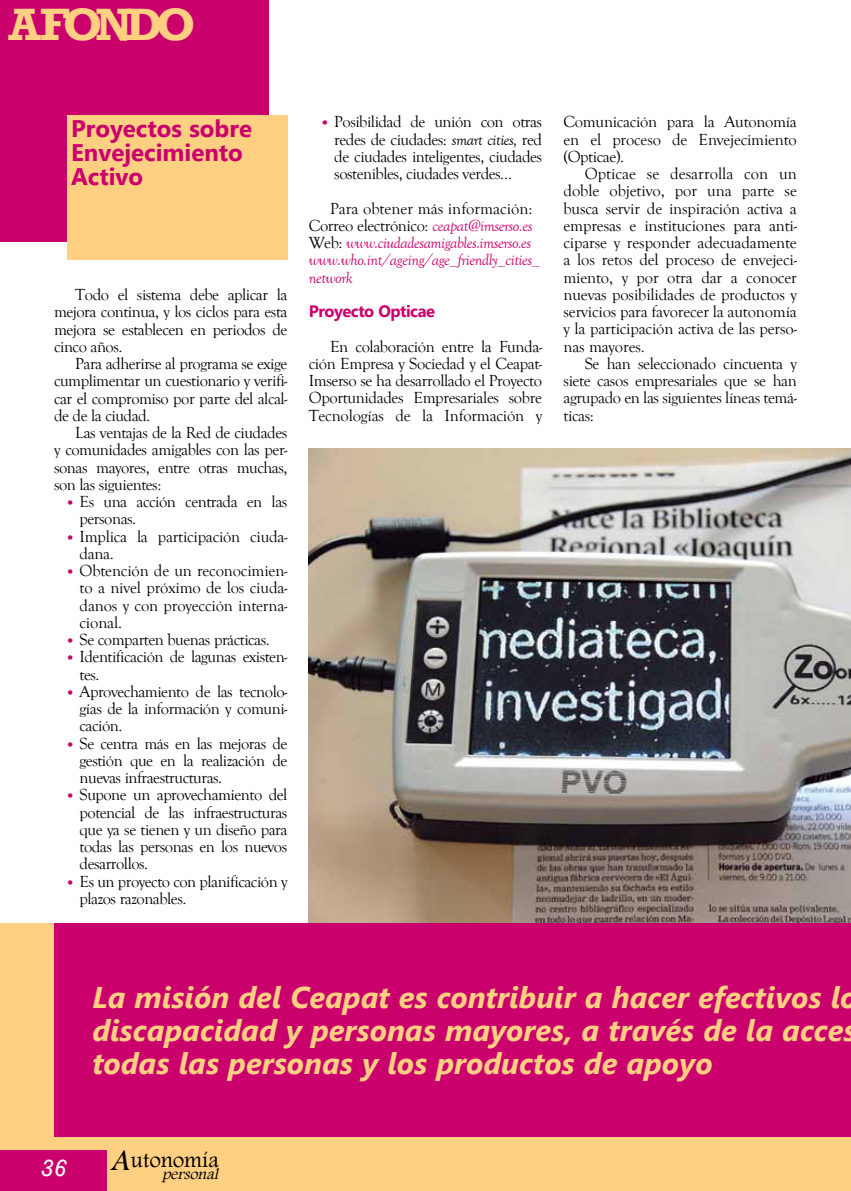
<style>
.page{position:relative;width:851px;height:1191px;background:#fff}
.page>*{position:absolute;margin:0;border:0;box-sizing:border-box;transform-origin:0 0}
.t1{font:700 46.5px "Rockwell";letter-spacing:-.15em;color:#ffcf82}
.t2{font:italic 700 30px/33px "Segoe UI";color:#ffcf82;text-align:justify}
.t3{font:700 24px/24px "Segoe UI";color:#ca006c}
.t4{font:italic 24px "Rockwell";color:#fff}
.t5{font:22.5px "Footlight MT Light";color:#000}
.TEXTO{font:16.5px/17.2px "Goudy Old Style T";letter-spacing:-.03em;color:#000;text-align:justify}
.TEXTO-2{font:italic 16.5px/17.2px "Goudy Old Style T";letter-spacing:-.025em;color:#ca006c}
.WEBS{font:16.5px "Goudy Old Style T";letter-spacing:-.025em;color:#000}
.TEXTO-3{font:16.5px "Goudy Old Style T";color:#000}
.TEXTO-4{font:700 16.5px "Segoe UI";letter-spacing:-.03em;color:#ca006c}
.t6{font:italic 15.9px "Footlight MT Light";color:#000}
.s1{font-family:"Segoe UI";font-weight:700;color:#ca006c}
.s2{font-style:italic}
.s3{font-style:italic;color:#ca006c}
.s4{font-style:normal;color:#000}
</style>
<div class="page">
<img style="left:309px;top:449px;width:541px;height:474px">
<div style="left:0;top:923px;width:850px;height:268px;background:#ffcf82"></div>
<div style="left:0;top:0;width:268px;height:241px;background:#ca006c"></div>
<div style="left:0;top:1150px;width:106px;height:41px;background:#ca006c"></div>
<div style="left:67px;top:115px;width:220px;height:144px;background:#ffcf82"></div>
<div style="left:54px;top:923px;width:796px;height:214px;background:#ca006c"></div>
<h1 class="t1" style="left:9px;top:-4px;width:188px">A FONDO</h1>
<h3 class="t3" style="left:71px;top:115px;width:182px">Proyectos sobre<br>Envejecimiento<br>Activo</h3>
<p class="TEXTO" style="left:54px;top:286px;width:235px;text-indent:21px">Todo el sistema debe aplicar la mejora continua, y los ciclos para esta mejora se establecen en periodos de cinco años.</p>
<p class="TEXTO" style="left:54px;top:355px;width:235px;text-indent:21px">Para adherirse al programa se exige cumplimentar un cuestionario y verifi&shy;car el compromiso por parte del alcal&shy;de de la ciudad.</p>
<p class="TEXTO" style="left:54px;top:424px;width:235px;text-indent:21px">Las ventajas de la Red de ciudades y comunidades amigables con las per&shy;sonas mayores, entre otras muchas, son las siguientes:</p>
<p class="TEXTO" style="left:80px;top:493px;width:209px;text-indent:-13px"><span class="s1">•</span> Es una acción centrada en las personas.</p>
<p class="TEXTO" style="left:80px;top:528px;width:209px;text-indent:-13px"><span class="s1">•</span> Implica la participación ciuda&shy;dana.</p>
<p class="TEXTO" style="left:80px;top:562px;width:209px;text-indent:-13px"><span class="s1">•</span> Obtención de un reconocimien&shy;to a nivel próximo de los ciuda&shy;danos y con proyección interna&shy;cional.</p>
<p class="TEXTO" style="left:67px;top:631px;width:204px"><span class="s1">•</span> Se comparten buenas prácticas.</p>
<p class="TEXTO" style="left:80px;top:648px;width:209px;text-indent:-13px"><span class="s1">•</span> Identificación de lagunas existen&shy;tes.</p>
<p class="TEXTO" style="left:80px;top:683px;width:209px;text-indent:-13px"><span class="s1">•</span> Aprovechamiento de las tecnolo&shy;gías de la información y comuni&shy;cación.</p>
<p class="TEXTO" style="left:80px;top:735px;width:209px;text-indent:-13px"><span class="s1">•</span> Se centra más en las mejoras de gestión que en la realización de nuevas infraestructuras.</p>
<p class="TEXTO" style="left:80px;top:786px;width:209px;text-indent:-13px"><span class="s1">•</span> Supone un aprovechamiento del potencial de las infraestructuras que ya se tienen y un diseño para todas las personas en los nuevos desarrollos.</p>
<p class="TEXTO" style="left:80px;top:873px;width:209px;text-indent:-13px"><span class="s1">•</span> Es un proyecto con planificación y plazos razonables.</p>
<p class="TEXTO" style="left:334px;top:114px;width:209px;text-indent:-13px"><span class="s1">•</span> Posibilidad de unión con otras redes de ciudades: <span class="s2">smart cities,</span> red de ciudades inteligentes, ciudades sostenibles, ciudades verdes…</p>
<p class="TEXTO-3" style="left:330px;top:199px;width:204px">Para obtener más información:</p>
<p class="WEBS" style="left:309px;top:216px;width:225px">Correo electrónico: <span class="s3">ceapat@imserso.es</span></p>
<p class="TEXTO-2" style="left:309px;top:234px;width:224px"><span class="s4">Web:</span> www.ciudadesamigables.imserso.es</p>
<p class="TEXTO-2" style="left:309px;top:252px;width:233px">www.who.int/ageing/age_friendly_cities_ network</p>
<p class="TEXTO-4" style="left:309px;top:299px;width:128px">Proyecto Opticae</p>
<p class="TEXTO" style="left:309px;top:338px;width:235px;text-indent:21px">En colaboración entre la Funda&shy;ción Empresa y Sociedad y el Ceapat-Imserso se ha desarrollado el Proyecto Oportunidades Empresariales sobre Tecnologías de la Información y</p>
<p class="TEXTO" style="left:563px;top:114px;width:235px">Comunicación para la Autonomía en el proceso de Envejecimiento (Opticae).</p>
<p class="TEXTO" style="left:563px;top:165px;width:235px;text-indent:21px">Opticae se desarrolla con un doble objetivo, por una parte se busca servir de inspiración activa a empresas e instituciones para anti&shy;ciparse y responder adecuadamente a los retos del proceso de envejeci&shy;miento, y por otra dar a conocer nuevas posibilidades de productos y servicios para favorecer la autonomía y la participación activa de las perso&shy;nas mayores.</p>
<p class="TEXTO" style="left:563px;top:355px;width:235px;text-indent:21px">Se han seleccionado cincuenta y siete casos empresariales que se han agrupado en las siguientes líneas temá&shy;ticas:</p>
<p class="t2" style="left:92px;top:979px;width:766px">La misión del Ceapat es contribuir a hacer efectivos lo discapacidad y personas mayores, a través de la acces todas las personas y los productos de apoyo</p>
<p class="t4" style="left:41px;top:1154px;width:27px">36</p>
<p class="t6" style="left:111px;top:1164px;width:113px"><sup>A</sup> personal</p>
<h3 class="t5" style="left:131px;top:1146px;width:90px">utonomía</h3>
</div>
